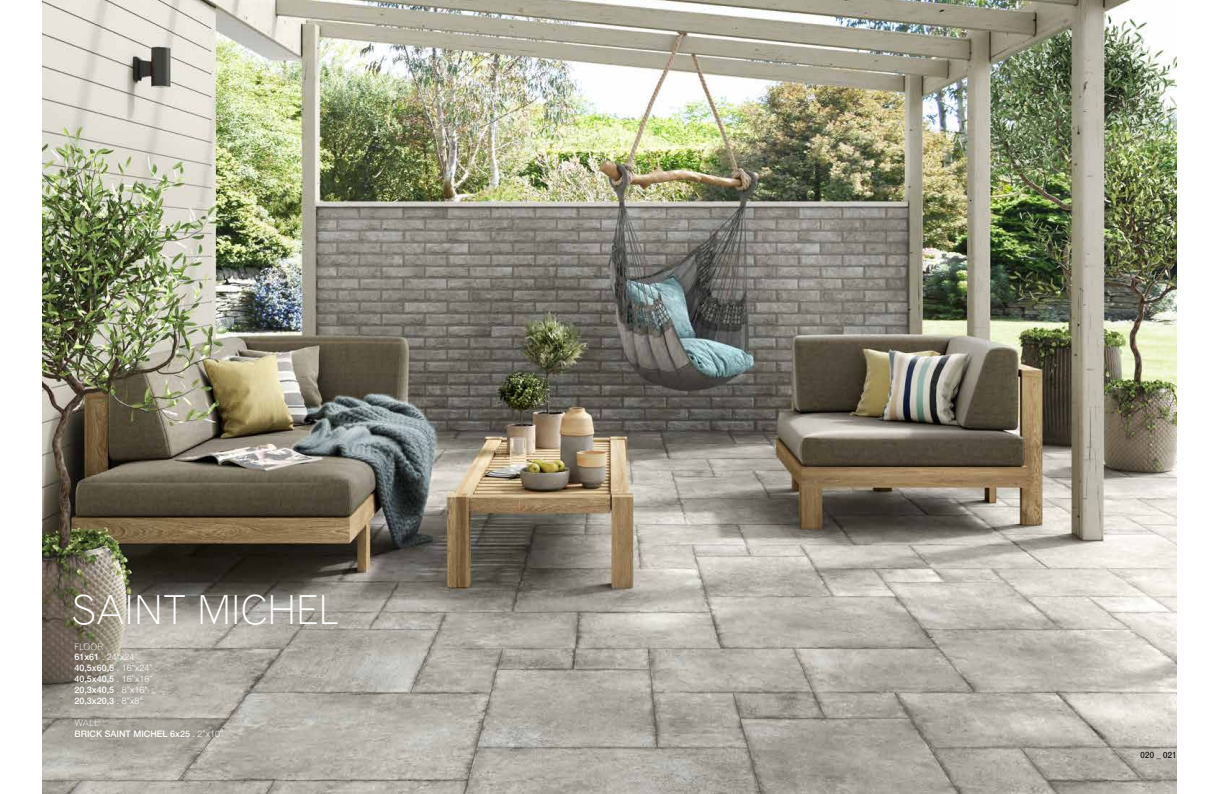
<style>
.page{position:relative;width:1219px;height:794px;background:#fff}
.page>*{position:absolute;margin:0;border:0;box-sizing:border-box;transform-origin:0 0}
.t1{font:300 40px "Grotesque MT Std";letter-spacing:-.035em;color:#fff}
.t2{font:500 9px/10.8px "Helvetica Neue LT Std";color:#fff}
.t3{font:300 9px "Grotesque MT Std";letter-spacing:-.005em;color:#fff}
.t4{font:9px "Grotesque MT Std";letter-spacing:.04em;color:#000}
.s1{font-weight:300}
</style>
<div class="page">
<img style="left:43px;top:0;width:1133px;height:794px">
<h1 class="t1" style="left:71px;top:586px;width:270px">SAINT MICHEL</h1>
<p class="t3" style="left:74px;top:641px;width:31px">FLOOR</p>
<p class="t2" style="left:74px;top:652px;width:80px">61x61 <span class="s1">. 24”x24”<br></span>40,5x60,5 <span class="s1">. 16”x24”<br></span>40,5x40,5 <span class="s1">. 16”x16”<br></span>20,3x40,5 <span class="s1">. 8”x16”<br></span>20,3x20,3 <span class="s1">. 8”x8”</span></p>
<p class="t3" style="left:74px;top:718px;width:26px">WALL</p>
<p class="t2" style="left:74px;top:728px;width:151px">BRICK SAINT MICHEL 6x25 <span class="s1">. 2”x10”</span></p>
<p class="t4" style="left:1141px;top:749px;width:37px">020 _ 021</p>
</div>
